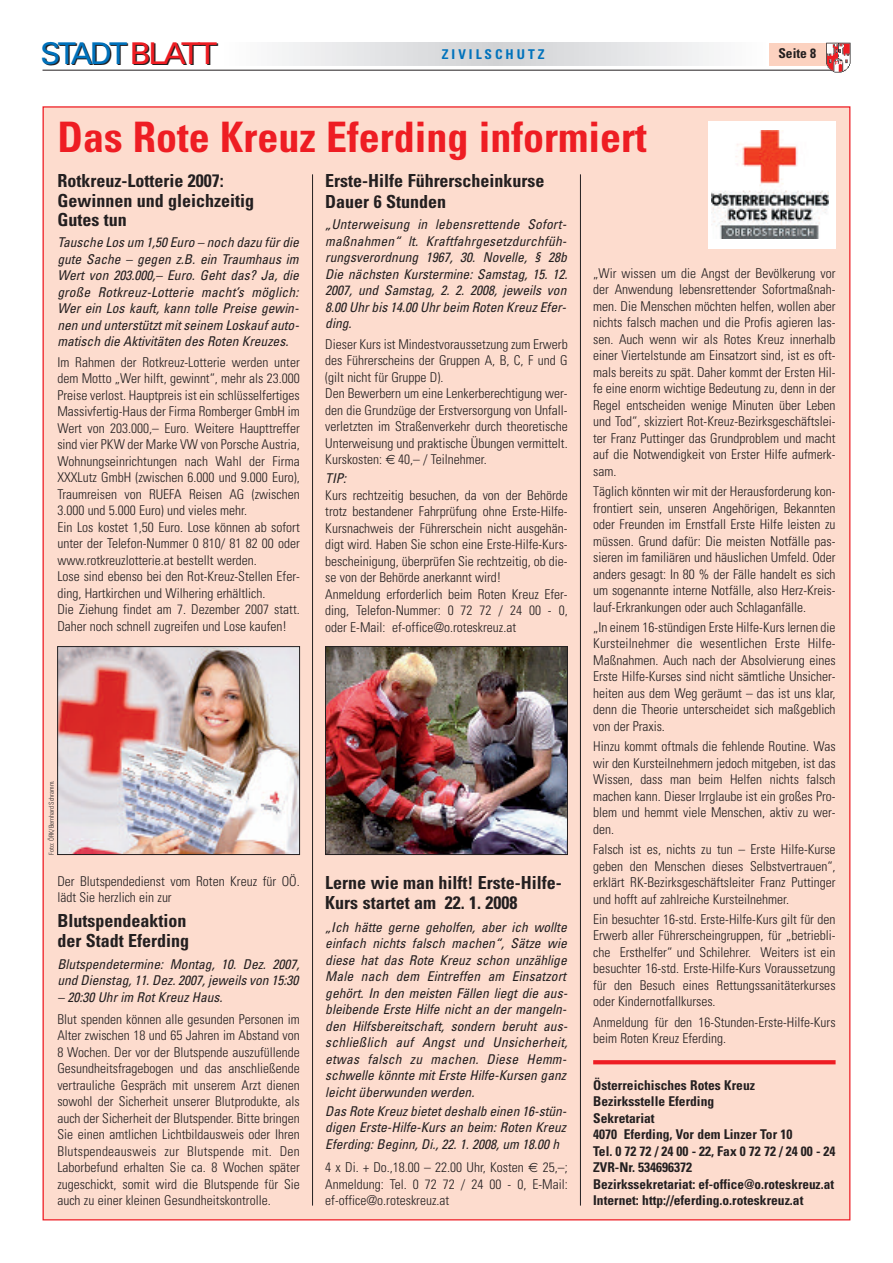
<style>
.page{position:relative;width:893px;height:1263px;background:#fff}
.page>*{position:absolute;margin:0;border:0;box-sizing:border-box;transform-origin:0 0}
.t1{font:700 condensed 42px "Univers";color:#ee1d23}
.t2{font:30px "Univers";letter-spacing:-.085em;color:#0072bc}
.t3{font:700 condensed 18px/19.5px "Univers";color:#231f20}
.t4{font:300 condensed 13.5px/16.5px "Univers";color:#231f20;text-align:justify}
.t5{font:italic condensed 13.5px/16.5px "Univers";color:#231f20;text-align:justify}
.t6{font:700 condensed 13.5px/16.5px "Univers";color:#231f20}
.t7{font:700 condensed 13.5px "Univers";letter-spacing:.22em;color:#0072bc}
.t8{font:300 condensed 6.75px "Univers";color:#231f20}
.s1{color:#ee1d23}
</style>
<div class="page">
<hr style="left:43px;top:70px;width:795px;height:1px;background:#231f20">
<div style="left:770px;top:43px;width:68px;height:22px;background:#fcd2c0"></div>
<svg style="left:278px;top:43px;width:436px;height:22px"></svg>
<img style="left:824px;top:42px;width:27px;height:31px">
<div style="left:44px;top:108px;width:805px;height:1111px;background:#fddcce"></div>
<div style="left:708px;top:121px;width:128px;height:128px;background:#fff"></div>
<img style="left:712px;top:130px;width:117px;height:108px">
<img style="left:59px;top:648px;width:239px;height:205px">
<div style="left:57px;top:646px;width:243px;height:209px;border:1px solid #231f20"></div>
<img style="left:327px;top:648px;width:239px;height:205px">
<div style="left:325px;top:646px;width:243px;height:209px;border:1px solid #231f20"></div>
<svg style="left:593px;top:1060px;width:243px;height:4px"></svg>
<hr style="left:312px;top:174px;width:1px;height:1031px;background:#231f20">
<hr style="left:580px;top:174px;width:1px;height:1031px;background:#231f20">
<h2 class="t2" style="left:40px;top:43px;width:178px">STADT <span class="s1">BLATT</span></h2>
<p class="t7" style="left:442px;top:49px;width:104px">ZIVILSCHUTZ</p>
<p class="t6" style="left:778px;top:46px;width:39px">Seite 8</p>
<h1 class="t1" style="left:57px;top:121px;width:591px">Das Rote Kreuz Eferding informiert</h1>
<h3 class="t3" style="left:57px;top:173px;width:198px">Rotkreuz-Lotterie 2007:<br>Gewinnen und gleichzeitig<br>Gutes tun</h3>
<p class="t5" style="left:57px;top:235px;width:243px">Tausche Los um 1,50 Euro – noch dazu für die gute Sache – gegen z.B. ein Traumhaus im Wert von 203.000,– Euro. Geht das? Ja, die große Rotkreuz-Lotterie macht’s möglich:<br>Wer ein Los kauft, kann tolle Preise gewin&shy;nen und unterstützt mit seinem Loskauf auto&shy;matisch die Aktivitäten des Roten Kreuzes.</p>
<p class="t4" style="left:57px;top:355px;width:244px;text-align:left">Im Rahmen der Rotkreuz-Lotterie werden unter dem Motto „Wer hilft, gewinnt“, mehr als 23.000<br>Preise verlost. Hauptpreis ist ein schlüsselfertiges Massivfertig-Haus der Firma Romberger GmbH im Wert von 203.000,– Euro. Weitere Haupttreffer sind vier PKW der Marke VW von Porsche Austria, Wohnungseinrichtungen nach Wahl der Firma XXXLutz GmbH (zwischen 6.000 und 9.000 Euro), Traumreisen von RUEFA Reisen AG (zwischen 3.000 und 5.000 Euro) und vieles mehr.<br>Ein Los kostet 1,50 Euro. Lose können ab sofort unter der Telefon-Nummer 0 810/ 81 82 00 oder www.rotkreuzlotterie.at bestellt werden.<br>Lose sind ebenso bei den Rot-Kreuz-Stellen Efer&shy;ding, Hartkirchen und Wilhering erhältlich.<br>Die Ziehung findet am 7. Dezember 2007 statt.<br>Daher noch schnell zugreifen und Lose kaufen!</p>
<h3 class="t3" style="left:325px;top:172px;width:221px;line-height:21px">Erste-Hilfe Führerscheinkurse<br>Dauer 6 Stunden</h3>
<p class="t5" style="left:325px;top:217px;width:244px">„Unterweisung in lebensrettende Sofort&shy;maßnahmen“ lt. Kraftfahrgesetzdurchfüh&shy;rungsverordnung 1967, 30. Novelle, § 28b Die nächsten Kurstermine: Samstag, 15. 12.<br>2007, und Samstag, 2. 2. 2008, jeweils von 8.00 Uhr bis 14.00 Uhr beim Roten Kreuz Efer&shy;ding.</p>
<p class="t4" style="left:325px;top:337px;width:244px;text-align:left">Dieser Kurs ist Mindestvoraussetzung zum Erwerb des Führerscheins der Gruppen A, B, C, F und G (gilt nicht für Gruppe D).<br>Den Bewerbern um eine Lenkerberechtigung wer&shy;den die Grundzüge der Erstversorgung von Unfall&shy;verletzten im Straßenverkehr durch theoretische Unterweisung und praktische Übungen vermittelt.<br>Kurskosten: 40,– / Teilnehmer.</p>
<p class="t5" style="left:325px;top:471px;width:23px">TIP:</p>
<p class="t4" style="left:325px;top:488px;width:244px;text-align:left">Kurs rechtzeitig besuchen, da von der Behörde trotz bestandener Fahrprüfung ohne Erste-Hilfe-Kursnachweis der Führerschein nicht ausgehän&shy;digt wird. Haben Sie schon eine Erste-Hilfe-Kurs&shy;bescheinigung, überprüfen Sie rechtzeitig, ob die&shy;se von der Behörde anerkannt wird!<br>Anmeldung erforderlich beim Roten Kreuz Efer&shy;ding, Telefon-Nummer: 0 72 72 / 24 00 - 0, oder E-Mail: ef-office@o.roteskreuz.at</p>
<p class="t4" style="left:593px;top:266px;width:244px">„Wir wissen um die Angst der Bevölkerung vor der Anwendung lebensrettender Sofortmaßnah&shy;men. Die Menschen möchten helfen, wollen aber nichts falsch machen und die Profis agieren las&shy;sen. Auch wenn wir als Rotes Kreuz innerhalb einer Viertelstunde am Einsatzort sind, ist es oft&shy;mals bereits zu spät. Daher kommt der Ersten Hil&shy;fe eine enorm wichtige Bedeutung zu, denn in der Regel entscheiden wenige Minuten über Leben und Tod“, skizziert Rot-Kreuz-Bezirksgeschäftslei&shy;ter Franz Puttinger das Grundproblem und macht auf die Notwendigkeit von Erster Hilfe aufmerk&shy;sam.</p>
<p class="t4" style="left:593px;top:484px;width:244px">Täglich könnten wir mit der Herausforderung kon&shy;frontiert sein, unseren Angehörigen, Bekannten oder Freunden im Ernstfall Erste Hilfe leisten zu müssen. Grund dafür: Die meisten Notfälle pas&shy;sieren im familiären und häuslichen Umfeld. Oder anders gesagt: In 80 % der Fälle handelt es sich um sogenannte interne Notfälle, also Herz-Kreis&shy;lauf-Erkrankungen oder auch Schlaganfälle.</p>
<p class="t4" style="left:593px;top:620px;width:244px">„In einem 16-stündigen Erste Hilfe-Kurs lernen die Kursteilnehmer die wesentlichen Erste Hilfe-Maßnahmen. Auch nach der Absolvierung eines Erste Hilfe-Kurses sind nicht sämtliche Unsicher&shy;heiten aus dem Weg geräumt – das ist uns klar, denn die Theorie unterscheidet sich maßgeblich von der Praxis.</p>
<p class="t4" style="left:593px;top:739px;width:244px">Hinzu kommt oftmals die fehlende Routine. Was wir den Kursteilnehmern jedoch mitgeben, ist das Wissen, dass man beim Helfen nichts falsch machen kann. Dieser Irrglaube ist ein großes Pro&shy;blem und hemmt viele Menschen, aktiv zu wer&shy;den.</p>
<p class="t4" style="left:593px;top:842px;width:244px">Falsch ist es, nichts zu tun – Erste Hilfe-Kurse geben den Menschen dieses Selbstvertrauen“, erklärt RK-Bezirksgeschäftsleiter Franz Puttinger und hofft auf zahlreiche Kursteilnehmer.</p>
<p class="t4" style="left:593px;top:912px;width:244px">Ein besuchter 16-std. Erste-Hilfe-Kurs gilt für den Erwerb aller Führerscheingruppen, für „betriebli&shy;che Ersthelfer“ und Schilehrer. Weiters ist ein besuchter 16-std. Erste-Hilfe-Kurs Voraussetzung für den Besuch eines Rettungssanitäterkurses oder Kindernotfallkurses.</p>
<p class="t4" style="left:593px;top:1015px;width:244px">Anmeldung für den 16-Stunden-Erste-Hilfe-Kurs beim Roten Kreuz Eferding.</p>
<p class="t8" style="left:49px;top:855px;width:76px;rotate:-90deg">Foto: ÖRK/Bernhard Schramm.</p>
<p class="t4" style="left:57px;top:874px;width:244px">Der Blutspendedienst vom Roten Kreuz für OÖ. lädt Sie herzlich ein zur</p>
<h3 class="t3" style="left:57px;top:912px;width:133px">Blutspendeaktion der Stadt Eferding</h3>
<p class="t5" style="left:57px;top:957px;width:244px">Blutspendetermine: Montag, 10. Dez. 2007, und Dienstag, 11. Dez. 2007, jeweils von 15:30</p>
<p class="t5" style="left:57px;top:990px;width:167px">– 20:30 Uhr im Rot Kreuz Haus.</p>
<p class="t4" style="left:57px;top:1012px;width:244px">Blut spenden können alle gesunden Personen im Alter zwischen 18 und 65 Jahren im Abstand von 8 Wochen. Der vor der Blutspende auszufüllende Gesundheitsfragebogen und das anschließende vertrauliche Gespräch mit unserem Arzt dienen sowohl der Sicherheit unserer Blutprodukte, als auch der Sicherheit der Blutspender. Bitte bringen Sie einen amtlichen Lichtbildausweis oder Ihren Blutspendeausweis zur Blutspende mit. Den Laborbefund erhalten Sie ca. 8 Wochen später zugeschickt, somit wird die Blutspende für Sie auch zu einer kleinen Gesundheitskontrolle.</p>
<h3 class="t3" style="left:325px;top:874px;width:238px">Lerne wie man hilft! Erste-Hilfe-<br>Kurs startet am 22. 1. 2008</h3>
<p class="t5" style="left:325px;top:920px;width:244px">„Ich hätte gerne geholfen, aber ich wollte einfach nichts falsch machen“, Sätze wie diese hat das Rote Kreuz schon unzählige Male nach dem Eintreffen am Einsatzort gehört. In den meisten Fällen liegt die aus&shy;bleibende Erste Hilfe nicht an der mangeln&shy;den Hilfsbereitschaft, sondern beruht aus&shy;schließlich auf Angst und Unsicherheit, etwas falsch zu machen. Diese Hemm&shy;schwelle könnte mit Erste Hilfe-Kursen ganz leicht überwunden werden.</p>
<p class="t5" style="left:325px;top:1104px;width:243px">Das Rote Kreuz bietet deshalb einen 16-stün&shy;digen Erste-Hilfe-Kurs an beim: Roten Kreuz Eferding: Beginn, Di., 22. 1. 2008, um 18.00 h</p>
<p class="t4" style="left:325px;top:1160px;width:200px">4 x Di. + Do.,18.00 – 22.00 Uhr, Kosten</p>
<p class="t6" style="left:593px;top:1078px;width:244px">Österreichisches Rotes Kreuz<br>Bezirksstelle Eferding<br>Sekretariat<br>4070 Eferding, Vor dem Linzer Tor 10<br>Tel.07272/2400-22,Fax07272/2400-24<br>ZVR-Nr. 534696372<br>Bezirkssekretariat: ef-office@o.roteskreuz.at<br>Internet: http://eferding.o.roteskreuz.at</p>
<p class="t4" style="left:325px;top:1160px;width:244px;text-indent:218px">25,–; Anmeldung: Tel. 0 72 72 / 24 00 - 0, E-Mail: ef-office@o.roteskreuz.at</p>
</div>
